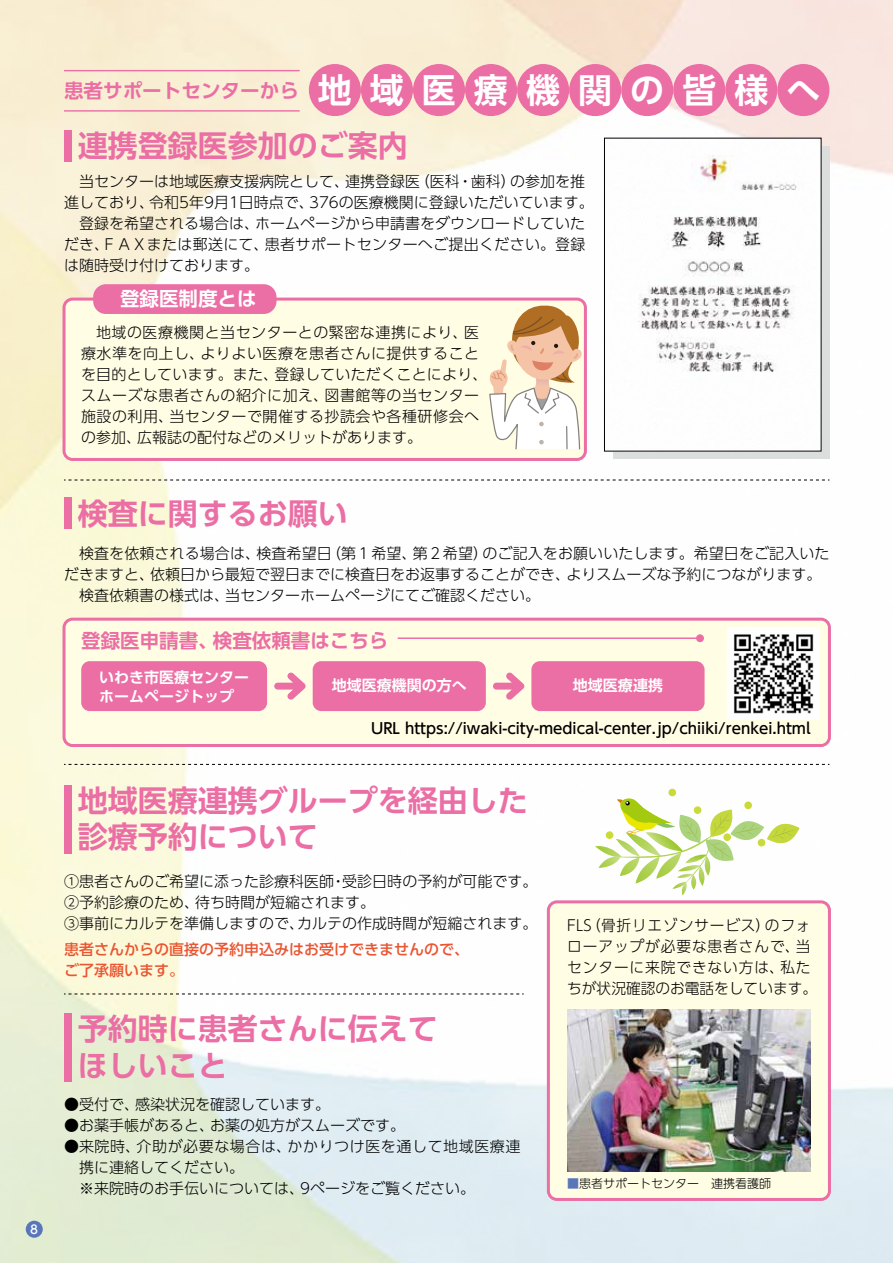
<style>
.page{position:relative;width:893px;height:1263px;background:#fff}
.page>*{position:absolute;margin:0;border:0;box-sizing:border-box;transform-origin:0 0}
.t1{font:700 33.9px "UD Shin Go Pro De";letter-spacing:.535em;color:#fff}
.t2{font:700 30px/36px "UD Shin Go Pro De";color:#eb6ea5}
.t3{font:700 19.5px "UD Shin Go Pro De";color:#eb6ea5}
.t4{font:700 19.5px "UD Shin Go Pro De";color:#fff}
.t5{font:300 15px/21px "UD Shin Go Pro";color:#000}
.t6{font:300 15px/21px "UD Shin Go Pro";letter-spacing:.035em;color:#000}
.t7{font:300 15px/21px "UD Shin Go Pro";letter-spacing:.055em;color:#000}
.t8{font:500 15px "UD Shin Go Pro";color:#000}
.t9{font:500 15px/21px "UD Shin Go Pro";color:#ea5532}
.t10{font:700 15px/19.5px "UD Shin Go Pro De";color:#fff}
.t11{font:300 12px "UD Shin Go Pro";color:#000}
.t12{font:500 12px "UD Shin Go Pro";color:#fff}
.s1{color:#5976ba}
</style>
<div class="page">
<img style="left:0;top:0;width:893px;height:1263px">
<div style="left:548px;top:902px;width:281px;height:297px;background:#fffde4;border-radius:9px"></div>
<div style="left:547px;top:900px;width:284px;height:301px;border:3px solid #eb6ea5;border-radius:9px"></div>
<svg style="left:613px;top:146px;width:216px;height:313px;background:#cccdcd"></svg>
<img style="left:606px;top:140px;width:213px;height:309px">
<div style="left:309px;top:64px;width:52px;height:52px;background:#eb6ea5;border-radius:50%"></div>
<div style="left:361px;top:64px;width:52px;height:52px;background:#eb6ea5;border-radius:50%"></div>
<div style="left:413px;top:64px;width:52px;height:52px;background:#eb6ea5;border-radius:50%"></div>
<div style="left:465px;top:64px;width:52px;height:52px;background:#eb6ea5;border-radius:50%"></div>
<div style="left:517px;top:64px;width:52px;height:52px;background:#eb6ea5;border-radius:50%"></div>
<div style="left:569px;top:64px;width:52px;height:52px;background:#eb6ea5;border-radius:50%"></div>
<div style="left:621px;top:64px;width:52px;height:52px;background:#eb6ea5;border-radius:50%"></div>
<div style="left:673px;top:64px;width:52px;height:52px;background:#eb6ea5;border-radius:50%"></div>
<div style="left:725px;top:64px;width:52px;height:52px;background:#eb6ea5;border-radius:50%"></div>
<div style="left:777px;top:64px;width:52px;height:52px;background:#eb6ea5;border-radius:50%"></div>
<div style="left:64px;top:299px;width:521px;height:160px;background:#fffde4;border-radius:9px"></div>
<div style="left:63px;top:298px;width:524px;height:163px;border:3px solid #eb6ea5;border-radius:9px"></div>
<div style="left:93px;top:284px;width:183px;height:30px;background:#eb6ea5;border-radius:13px"></div>
<svg style="left:489px;top:305px;width:93px;height:145px"></svg>
<div style="left:64px;top:619px;width:765px;height:126px;background:#fffde4;border-radius:9px"></div>
<div style="left:63px;top:618px;width:768px;height:129px;border:3px solid #eb6ea5;border-radius:9px"></div>
<img style="left:728px;top:627px;width:91px;height:92px">
<hr style="left:398px;top:637px;width:302px;height:2px;background:#eb6ea5">
<div style="left:696px;top:634px;width:8px;height:8px;background:#eb6ea5;border-radius:50%"></div>
<svg style="left:274px;top:672px;width:32px;height:28px"></svg>
<svg style="left:493px;top:672px;width:31px;height:28px"></svg>
<div style="left:81px;top:661px;width:186px;height:50px;background:#eb6ea5;border-radius:9px"></div>
<div style="left:531px;top:661px;width:174px;height:50px;background:#eb6ea5;border-radius:9px"></div>
<div style="left:313px;top:661px;width:173px;height:50px;background:#eb6ea5;border-radius:9px"></div>
<svg style="left:64px;top:480px;width:765px;height:1px"></svg>
<svg style="left:64px;top:764px;width:765px;height:1px"></svg>
<svg style="left:64px;top:993px;width:460px;height:1px"></svg>
<img style="left:567px;top:1009px;width:244px;height:162px">
<svg style="left:595px;top:797px;width:204px;height:98px"></svg>
<div style="left:668px;top:789px;width:8px;height:7px;background:#cadb39;border-radius:50%"></div>
<div style="left:694px;top:806px;width:7px;height:8px;background:#cadb39;border-radius:50%"></div>
<div style="left:723px;top:833px;width:8px;height:8px;background:#cadb39;border-radius:50%"></div>
<div style="left:758px;top:839px;width:7px;height:7px;background:#cadb39;border-radius:50%"></div>
<div style="left:744px;top:801px;width:8px;height:8px;background:#cadb39;border-radius:50%"></div>
<div style="left:606px;top:831px;width:7px;height:8px;background:#cadb39;border-radius:50%"></div>
<div style="left:64px;top:130px;width:7px;height:32px;background:#eb6ea5"></div>
<div style="left:64px;top:497px;width:7px;height:32px;background:#eb6ea5"></div>
<div style="left:64px;top:785px;width:7px;height:69px;background:#eb6ea5"></div>
<div style="left:64px;top:1013px;width:7px;height:69px;background:#eb6ea5"></div>
<hr style="left:64px;top:70px;width:236px;height:1px;background:#eb6ea5">
<hr style="left:64px;top:110px;width:236px;height:2px;background:#eb6ea5">
<div style="left:26px;top:1221px;width:17px;height:17px;background:#5976ba;border-radius:50%"></div>
<p class="t12" style="left:30px;top:1219px;width:9px">8</p>
<h3 class="t3" style="left:64px;top:75px;width:236px">患者サポートセンターから</h3>
<h1 class="t1" style="left:318px;top:62px;width:504px">地域医療機関の皆様へ</h1>
<h2 class="t2" style="left:78px;top:127px;width:331px">連携登録医参加のご案内</h2>
<p class="t5" style="left:64px;top:170px;width:531px">　当センターは地域医療支援病院として、連携登録医（医科・歯科）の参加を推進しており、令和5年9月1日時点で、376の医療機関に登録いただいています。　登録を希望される場合は、ホームページから申請書をダウンロードしていただき、ＦＡＸまたは郵送にて、患者サポートセンターへご提出ください。登録は随時受け付けております。</p>
<h3 class="t4" style="left:120px;top:283px;width:138px">登録医制度とは</h3>
<p class="t6" style="left:81px;top:321px;width:408px">　地域の医療機関と当センターとの緊密な連携により、医療水準を向上し、よりよい医療を患者さんに提供することを目的としています。また、登録していただくことにより、スムーズな患者さんの紹介に加え、図書館等の当センター施設の利用、当センターで開催する抄読会や各種研修会への参加、広報誌の配付などのメリットがあります。</p>
<h2 class="t2" style="left:78px;top:494px;width:271px">検査に関するお願い</h2>
<p class="t5" style="left:64px;top:542px;width:767px">　検査を依頼される場合は、検査希望日（第１希望、第２希望）のご記入をお願いいたします。希望日をご記入いただきますと、依頼日から最短で翌日までに検査日をお返事することができ、よりスムーズな予約につながります。　検査依頼書の様式は、当センターホームページにてご確認ください。</p>
<h3 class="t3" style="left:81px;top:625px;width:309px">登録医申請書、検査依頼書はこちら</h3>
<p class="t10" style="left:99px;top:667px;width:151px">いわき市医療センターホームページトップ</p>
<p class="t10" style="left:332px;top:675px;width:136px">地域医療機関の方へ</p>
<p class="t10" style="left:573px;top:675px;width:91px">地域医療連携</p>
<p class="t8" style="left:371px;top:716px;width:441px">URL https://iwaki-city-medical-center.jp/chiiki/renkei.html</p>
<h2 class="t2" style="left:78px;top:782px;width:451px">地域医療連携グループを経由した診療予約について</h2>
<p class="t5" style="left:64px;top:870px;width:475px">①患者さんのご希望に添った診療科医師・受診日時の予約が可能です。<br>②予約診療のため、待ち時間が短縮されます。<br>③事前にカルテを準備しますので、カルテの作成時間が短縮されます。</p>
<p class="t9" style="left:64px;top:938px;width:407px">患者さんからの直接の予約申込みはお受けできませんので、ご了承願います。</p>
<h2 class="t2" style="left:78px;top:1010px;width:361px">予約時に患者さんに伝えてほしいこと</h2>
<p class="t5" style="left:64px;top:1093px;width:268px">●受付で、感染状況を確認しています。</p>
<p class="t5" style="left:64px;top:1114px;width:343px">●お薬手帳があると、お薬の処方がスムーズです。</p>
<p class="t5" style="left:64px;top:1135px;width:458px">●来院時、介助が必要な場合は、かかりつけ医を通して地域医療連　携に連絡してください。<br>　※来院時のお手伝いについては、9ページをご覧ください。</p>
<p class="t7" style="left:567px;top:915px;width:251px">FLS（骨折リエゾンサービス）のフォローアップが必要な患者さんで、当センターに来院できない方は、私たちが状況確認のお電話をしています。</p>
<p class="t11" style="left:567px;top:1173px;width:206px"><span class="s1">■</span>患者サポートセンター　連携看護師</p>
</div>
